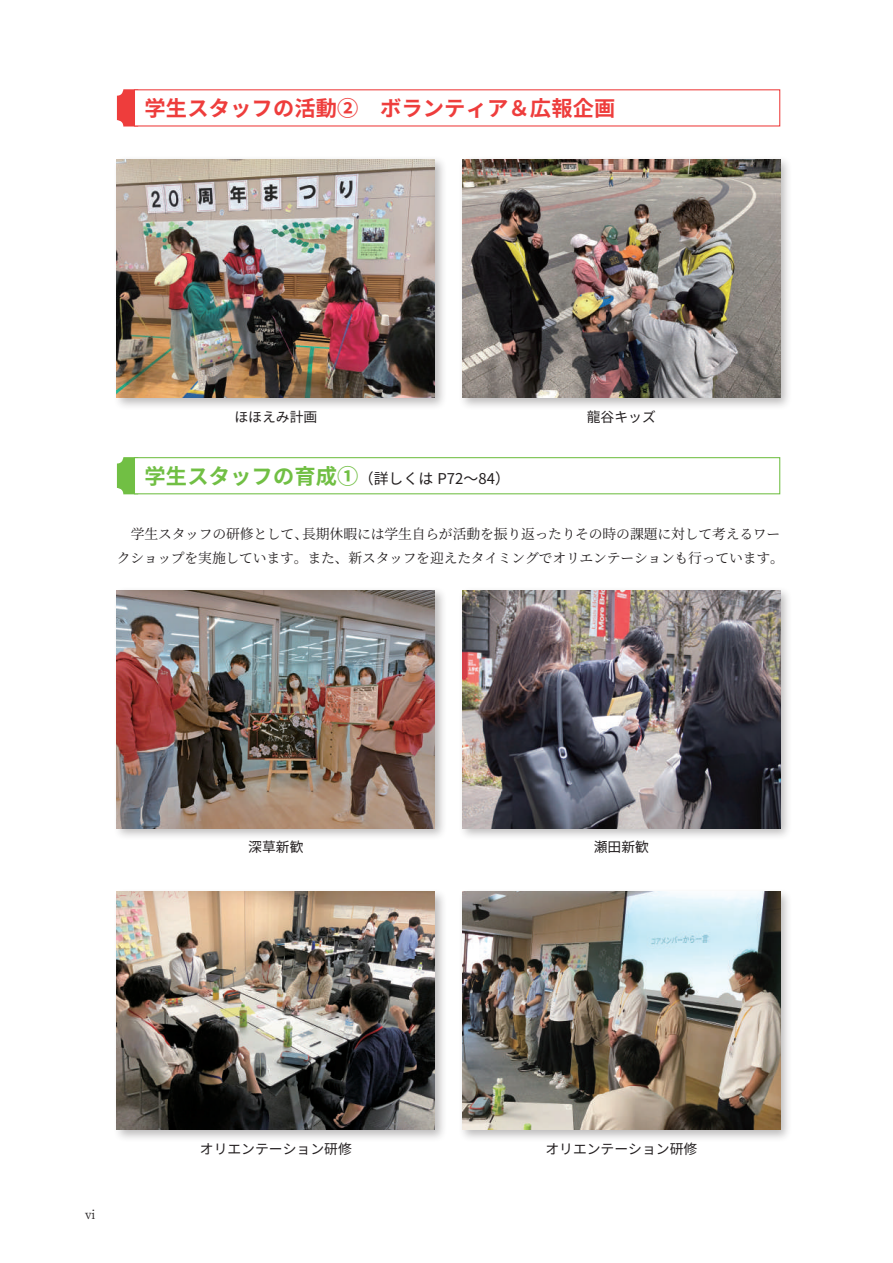
<style>
.page{position:relative;width:893px;height:1263px;background:#fff}
.page>*{position:absolute;margin:0;border:0;box-sizing:border-box;transform-origin:0 0}
.t1{font:700 21.3px "Noto Sans CJ Kjp";letter-spacing:.005em;color:#ee3d3c}
.t2{font:14.85px "Noto Sans CJ Kjp";letter-spacing:.005em;color:#231f20}
.t3{font:13.8px/23.4px "Noto Serif CJ Kjp";letter-spacing:-.015em;color:#231f20}
.t4{font:13.8px "Noto Sans CJ Kjp";color:#231f20}
.t5{font:12px "Noto Serif CJ Kjp";color:#231f20}
.s1{font-weight:700;font-size:21.3px;color:#71bf44}
</style>
<div class="page">
<div style="left:117px;top:89px;width:28px;height:37px;background:#ee3d3c;border-radius:6px"></div>
<div style="left:134px;top:89px;width:646px;height:37px;background:#fff;border:1px solid #ee3d3c"></div>
<div style="left:113px;top:155px;width:334px;height:255px;background:#231f20;opacity:.3"></div>
<img style="left:117px;top:159px;width:318px;height:239px">
<div style="left:113px;top:586px;width:334px;height:255px;background:#231f20;opacity:.3"></div>
<img style="left:117px;top:590px;width:318px;height:238px">
<div style="left:113px;top:888px;width:334px;height:254px;background:#231f20;opacity:.3"></div>
<img style="left:117px;top:892px;width:318px;height:238px">
<div style="left:458px;top:155px;width:335px;height:255px;background:#231f20;opacity:.3"></div>
<img style="left:462px;top:159px;width:318px;height:239px">
<div style="left:458px;top:586px;width:335px;height:255px;background:#231f20;opacity:.3"></div>
<img style="left:462px;top:590px;width:318px;height:238px">
<div style="left:458px;top:888px;width:335px;height:254px;background:#231f20;opacity:.3"></div>
<img style="left:462px;top:892px;width:318px;height:238px">
<div style="left:117px;top:457px;width:28px;height:37px;background:#71bf44;border-radius:6px"></div>
<div style="left:134px;top:457px;width:646px;height:37px;background:#fff;border:1px solid #71bf44"></div>
<h1 class="t1" style="left:145px;top:96px;width:472px">学生スタッフの活動②　ボランティア＆広報企画</h1>
<p class="t4" style="left:234px;top:409px;width:84px">ほほえみ計画</p>
<p class="t2" style="left:145px;top:470px;width:367px"><span class="s1">学生スタッフの育成①</span>（詳しくは P72〜84）</p>
<p class="t4" style="left:587px;top:409px;width:71px">龍谷キッズ</p>
<p class="t3" style="left:117px;top:523px;width:669px">　学生スタッフの研修として、長期休暇には学生自らが活動を振り返ったりその時の課題に対して考えるワークショップを実施しています。また、新スタッフを迎えたタイミングでオリエンテーションも行っています。</p>
<p class="t4" style="left:248px;top:839px;width:57px">深草新歓</p>
<p class="t4" style="left:594px;top:839px;width:57px">瀬田新歓</p>
<p class="t5" style="left:85px;top:1208px;width:12px">vi</p>
<p class="t4" style="left:200px;top:1141px;width:154px">オリエンテーション研修</p>
<p class="t4" style="left:545px;top:1141px;width:154px">オリエンテーション研修</p>
</div>
